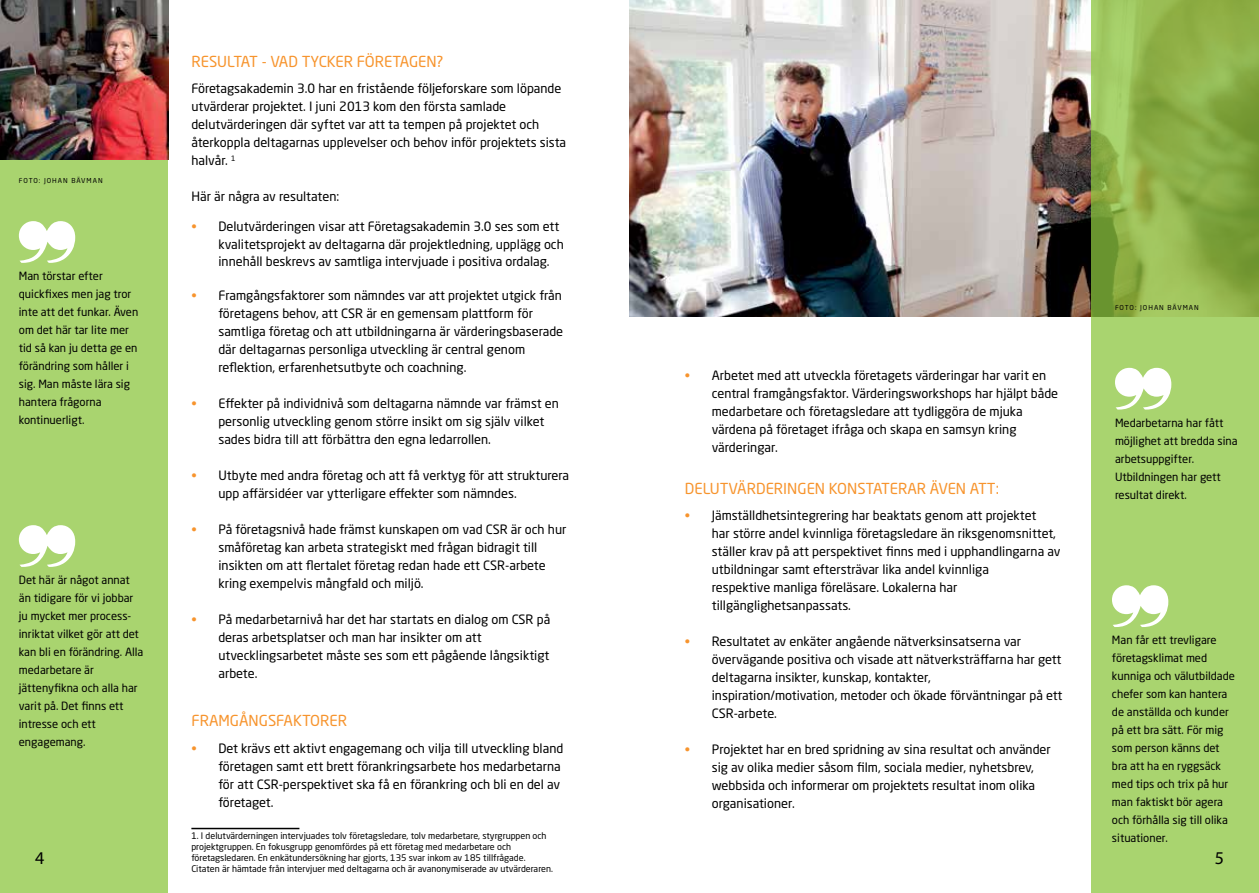
<style>
.page{position:relative;width:1259px;height:893px;background:#fff}
.page>*{position:absolute;margin:0;border:0;box-sizing:border-box;transform-origin:0 0}
.t1{font:18px "Myriad Pro";color:#000}
.t2{font:15px "Neo Sans Std";color:#f7942d}
.t3{font:12.75px/18px "Neo Sans Std";color:#000}
.t4{font:11.25px/18px "Neo Sans Std";color:#000}
.t5{font:9px/10.8px "Neo Sans Std";color:#000}
.t6{font:6.75px "Neo Sans Std";letter-spacing:.15em;color:#000}
.s1{color:#f7942d}
</style>
<div class="page">
<img style="left:629px;top:0;width:462px;height:317px">
<svg style="left:1091px;top:0;width:168px;height:893px;background:#9fc761"></svg>
<hr style="left:191px;top:828px;width:108px;height:1px;background:#000">
<div style="left:0;top:0;width:168px;height:893px;background:#a9d46f"></div>
<img style="left:0;top:0;width:168px;height:160px">
<svg style="left:1112px;top:585px;width:56px;height:42px"></svg>
<svg style="left:19px;top:525px;width:56px;height:42px"></svg>
<svg style="left:19px;top:221px;width:56px;height:42px"></svg>
<svg style="left:1115px;top:368px;width:56px;height:42px"></svg>
<p class="t2" style="left:191px;top:52px;width:253px">resultat - vAD TYCKER FÖRETAG EN?</p>
<p class="t3" style="left:191px;top:79px;width:376px">Företagsakademin 3.0 har en fristående följeforskare som löpande utvärderar projektet. I juni 2013 kom den första samlade delutvärderingen där syftet var att ta tempen på projektet och återkoppla deltagarnas upplevelser och behov inför projektets sista halvår. <sup>1</sup></p>
<p class="t3" style="left:191px;top:187px;width:149px">Här är några av resultaten:</p>
<p class="t3" style="left:218px;top:217px;width:347px;text-indent:-27px"><span class="s1">•</span> Delutvärderingen visar att Företagsakademin 3.0 ses som ett kvalitetsprojekt av deltagarna där projektledning, upplägg och</p>
<p class="t3" style="left:218px;top:252px;width:333px">innehåll beskrevs av samtliga intervjuade i positiva ordalag.</p>
<p class="t3" style="left:218px;top:286px;width:346px;text-indent:-27px"><span class="s1">•</span> Framgångsfaktorer som nämndes var att projektet utgick från företagens behov, att CSR är en gemensam plattform för samtliga företag och att utbildningarna är värderingsbaserade där deltagarnas personliga utveckling är central genom reflektion, erfarenhetsutbyte och coachning.</p>
<p class="t3" style="left:218px;top:394px;width:342px;text-indent:-27px"><span class="s1">•</span> Effekter på individnivå som deltagarna nämnde var främst en personlig utveckling genom större insikt om sig själv vilket sades bidra till att förbättra den egna ledarrollen.</p>
<p class="t3" style="left:218px;top:466px;width:352px;text-indent:-27px"><span class="s1">•</span> Utbyte med andra företag och att få verktyg för att strukturera upp affärsidéer var ytterligare effekter som nämndes.</p>
<p class="t3" style="left:218px;top:520px;width:349px;text-indent:-27px"><span class="s1">•</span> På företagsnivå hade främst kunskapen om vad CSR är och hur småföretag kan arbeta strategiskt med frågan bidragit till insikten om att flertalet företag redan hade ett CSR-arbete kring exempelvis mångfald och miljö.</p>
<p class="t3" style="left:218px;top:610px;width:333px;text-indent:-27px"><span class="s1">•</span> På medarbetarnivå har det har startats en dialog om CSR på deras arbetsplatser och man har insikter om att utvecklingsarbetet måste ses som ett pågående långsiktigt arbete.</p>
<p class="t2" style="left:191px;top:712px;width:19px">FRAMG</p>
<p class="t2" style="left:239px;top:712px;width:20px">ÅNGS</p>
<p class="t2" style="left:276px;top:712px;width:18px">FAKTOR</p>
<p class="t2" style="left:329px;top:712px;width:17px">ER</p>
<p class="t3" style="left:218px;top:739px;width:346px;text-indent:-27px"><span class="s1">•</span> Det krävs ett aktivt engagemang och vilja till utveckling bland företagen samt ett brett förankringsarbete hos medarbetarna för att CSR-perspektivet ska få en förankring och bli en del av företaget.</p>
<p class="t5" style="left:191px;top:830px;width:363px">1. I delutvärderningen intervjuades tolv företagsledare, tolv medarbetare, styrgruppen och projektgruppen. En fokusgrupp genomfördes på ett företag med medarbetare och företagsledaren. En enkätundersökning har gjorts, 135 svar inkom av 185 tillfrågade.<br>Citaten är hämtade från intervjuer med deltagarna och är avanonymiserade av utvärderaren.</p>
<p class="t6" style="left:19px;top:176px;width:85px">Foto: Johan bävman</p>
<p class="t4" style="left:19px;top:267px;width:121px">Man törstar efter quickfixes men jag tror inte att det funkar. Även om det här tar lite mer tid så kan ju detta ge en förändring som håller i sig. Man måste lära sig hantera frågorna kontinuerligt.</p>
<p class="t6" style="left:1115px;top:303px;width:85px">Foto: johan bävman</p>
<p class="t3" style="left:712px;top:366px;width:348px;text-indent:-27px"><span class="s1">•</span> Arbetet med att utveckla företagets värderingar har varit en central framgångsfaktor. Värderingsworkshops har hjälpt både medarbetare och företagsledare att tydliggöra de mjuka värdena på företaget ifråga och skapa en samsyn kring värderingar.</p>
<p class="t2" style="left:685px;top:479px;width:45px">DELUTVÄR</p>
<p class="t2" style="left:756px;top:479px;width:27px">DERING</p>
<p class="t2" style="left:806px;top:479px;width:32px">EN KONSTAT</p>
<p class="t2" style="left:889px;top:479px;width:19px">ERAR</p>
<p class="t2" style="left:930px;top:479px;width:71px">ÄVENATT:</p>
<p class="t3" style="left:712px;top:506px;width:350px;text-indent:-27px"><span class="s1">•</span> Jämställdhetsintegrering har beaktats genom att projektet<br>har större andel kvinnliga företagsledare än riksgenomsnittet, ställer krav på att perspektivet finns med i upphandlingarna av utbildningar samt eftersträvar lika andel kvinnliga<br>respektive manliga föreläsare. Lokalerna har tillgänglighetsanpassats.</p>
<p class="t3" style="left:712px;top:632px;width:352px;text-indent:-27px"><span class="s1">•</span> Resultatet av enkäter angående nätverksinsatserna var övervägande positiva och visade att nätverksträffarna har gett deltagarna insikter, kunskap, kontakter,<br>inspiration/motivation, metoder och ökade förväntningar på ett CSR-arbete.</p>
<p class="t3" style="left:712px;top:740px;width:341px;text-indent:-27px"><span class="s1">•</span> Projektet har en bred spridning av sina resultat och använder sig av olika medier såsom film, sociala medier, nyhetsbrev, webbsida och informerar om projektets resultat inom olika organisationer.</p>
<p class="t4" style="left:1115px;top:414px;width:124px">Medarbetarna har fått möjlighet att bredda sina arbetsuppgifter.<br>Utbildningen har gett resultat direkt.</p>
<p class="t4" style="left:19px;top:571px;width:126px">Det här är något annat än tidigare för vi jobbar ju mycket mer process&shy;inriktat vilket gör att det kan bli en förändring. Alla medarbetare är jättenyfikna och alla har varit på. Det finns ett intresse och ett engagemang.</p>
<p class="t4" style="left:1112px;top:631px;width:124px">M an får ett trevligare företagsklimat med kunniga och välutbildade chefer som kan hantera de anställda och kunder på ett bra sätt. För mig som person känns det bra att ha en ryggsäck med tips och trix på hur man faktiskt bör agera och förhålla sig till olika situationer.</p>
<h1 class="t1" style="left:35px;top:847px;width:11px">4</h1>
<h1 class="t1" style="left:1214px;top:847px;width:11px">5</h1>
</div>
